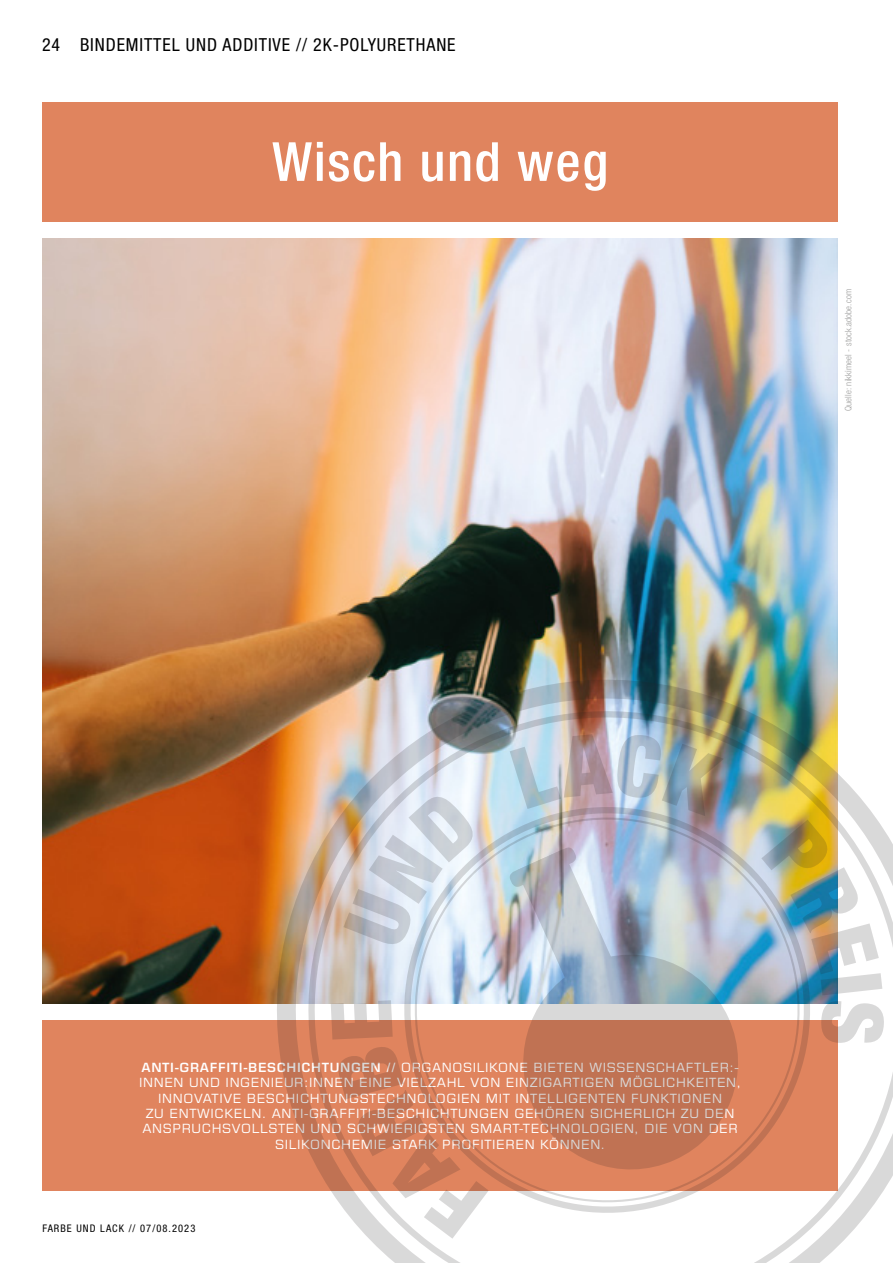
<style>
.page{position:relative;width:893px;height:1263px;background:#fff}
.page>*{position:absolute;margin:0;border:0;box-sizing:border-box;transform-origin:0 0}
.ues{font:500 condensed 54px "Helvetica Neue LT Pro";letter-spacing:.03em;color:#fff}
.t1{font:condensed 18px "Helvetica Neue LT Pro";letter-spacing:.05em;color:#000}
.vs_vorspann{font:12.75px/15.3px "Eurostile LT Pro";letter-spacing:.05em;color:#fff;text-align:center}
.t2{font:condensed 10.5px "Helvetica Neue LT Pro";letter-spacing:.1em;color:#000}
.fotonachweis{font:300 condensed 9px "Helvetica Neue LT Pro";letter-spacing:.02em;color:#9d9d9c}
.s1{font-weight:600}
</style>
<div class="page">
<div style="left:43px;top:102px;width:795px;height:119px;background:#e0845e"></div>
<img style="left:43px;top:238px;width:795px;height:766px">
<div style="left:43px;top:1021px;width:795px;height:170px;background:#e0845e"></div>
<img style="left:268px;top:645px;width:570px;height:376px">
<img style="left:271px;top:673px;width:622px;height:590px">
<svg style="left:389px;top:792px;width:436px;height:436px"></svg>
<img style="left:398px;top:801px;width:418px;height:418px">
<svg style="left:508px;top:940px;width:245px;height:244px;fill:#c07253"></svg>
<img style="left:508px;top:845px;width:126px;height:184px">
<svg style="left:331px;top:1000px;width:158px;height:239px"></svg>
<svg style="left:343px;top:789px;width:137px;height:160px;background:#dbdfe5"></svg>
<img style="left:510px;top:732px;width:216px;height:84px">
<img style="left:761px;top:819px;width:124px;height:226px">
<h2 class="t1" style="left:42px;top:34px;width:415px">24 BINDEMITTEL UND ADDITIVE // 2K-POLYURETHANE</h2>
<p class="ues" style="left:272px;top:129px;width:337px">Wisch und weg</p>
<p class="fotonachweis" style="left:843px;top:411px;width:123px;rotate:-90deg">Quelle: nikkimeel - stock.adobe.com</p>
<p class="vs_vorspann" style="left:139px;top:1060px;width:604px"><span class="s1">ANTI-GRAFFITI-BESCHICHTUNGEN //</span> ORGANOSILIKONE BIETEN WISSENSCHAFTLER:- INNEN UND INGENIEUR:INNEN EINE VIELZAHL VON EINZIGARTIGEN MÖGLICHKEITEN, INNOVATIVE BESCHICHTUNGSTECHNOLOGIEN MIT INTELLIGENTEN FUNKTIONEN<br>ZU ENTWICKELN. ANTI-GRAFFITI-BESCHICHTUNGEN GEHÖREN SICHERLICH ZU DEN ANSPRUCHSVOLLSTEN UND SCHWIERIGSTEN SMART-TECHNOLOGIEN, DIE VON DER SILIKONCHEMIE STARK PROFITIEREN KÖNNEN.</p>
<p class="t2" style="left:43px;top:1222px;width:154px">FARBE UND LACK // 07/08.2023</p>
</div>
